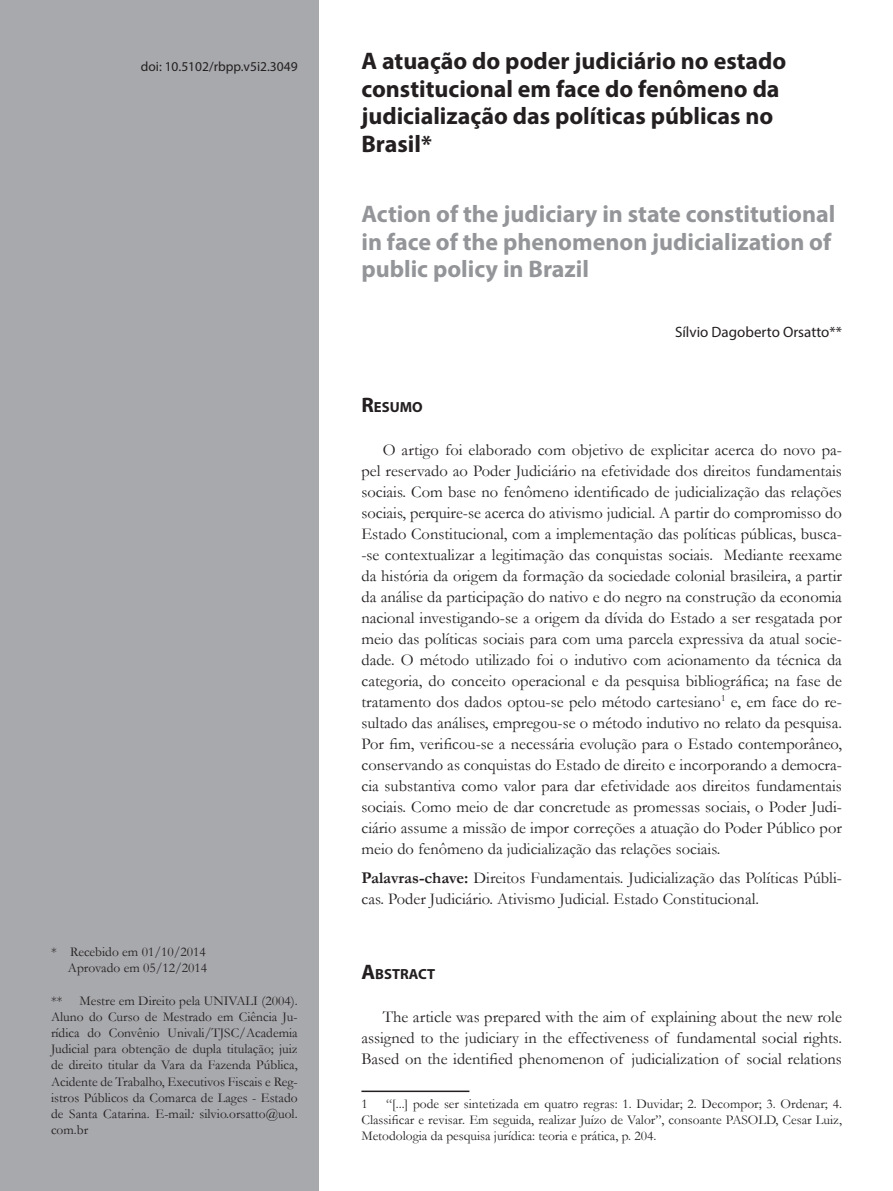
<style>
.page{position:relative;width:893px;height:1191px;background:#fff}
.page>*{position:absolute;margin:0;border:0;box-sizing:border-box;transform-origin:0 0}
.Tit{font:700 24px/27.6px "Myriad Pro";color:#231f20}
.Tit2{font:700 24px/27.6px "Myriad Pro";color:#939598}
.texto{font:16.5px/21px "Garamond";color:#231f20;text-align:justify}
.text_sem_recuo{font:16.5px/21px "Garamond";color:#231f20}
.Myriad_10{font:15px "Myriad Pro";color:#231f20}
.Subt{font:700 14.7px "Myriad Pro";color:#231f20}
.rodape{font:13.5px/16.2px "Garamond";color:#231f20;text-align:justify}
.Doi{font:13.5px "Myriad Pro";color:#231f20}
.s1{font-style:italic}
.s2{font-size:21px}
.s3{font-weight:700}
</style>
<div class="page">
<div style="left:0;top:0;width:319px;height:1191px;background:#a8a9ad"></div>
<hr style="left:361px;top:1090px;width:108px;height:2px;background:#231f20">
<p class="Doi" style="left:141px;top:58px;width:158px">doi: 10.5102/rbpp.v5i2.3049</p>
<p class="Tit" style="left:361px;top:46px;width:426px">A atuação do poder judiciário no estado constitucional em face do fenômeno da judicialização das políticas públicas no<br>Brasil*</p>
<p class="Tit2" style="left:361px;top:199px;width:475px">Action of the judiciary in state constitutional in face of the phenomenon judicialization of public policy in Brazil</p>
<p class="Myriad_10" style="left:675px;top:323px;width:168px">Sílvio Dagoberto Orsatto**</p>
<p class="rodape" style="left:51px;top:943px;width:156px">* Recebido em 01/10/2014</p>
<p class="rodape" style="left:68px;top:959px;width:141px">Aprovado em 05/12/2014</p>
<p class="rodape" style="left:51px;top:992px;width:13px">**</p>
<p class="rodape" style="left:51px;top:992px;width:248px;text-indent:28px">Mestre em Direito pela UNIVALI (2004).<br>Aluno do Curso de Mestrado em Ciência Ju&shy;rídica do Convênio Univali/TJSC/Academia Judicial para obtenção de dupla titulação; juiz de direito titular da Vara da Fazenda Pública, Acidente de Trabalho, Executivos Fiscais e Reg&shy;istros Públicos da Comarca de Lages - Estado de Santa Catarina. E-mail<span class="s1">:</span> silvio.orsatto@uol. com.br</p>
<p class="Subt" style="left:361px;top:398px;width:63px"><span class="s2">R</span>ESUMO</p>
<p class="texto" style="left:361px;top:438px;width:482px;text-indent:21px">O artigo foi elaborado com objetivo de explicitar acerca do novo pa&shy;pel reservado ao Poder Judiciário na efetividade dos direitos fundamentais sociais. Com base no fenômeno identificado de judicialização das relações sociais, perquire-se acerca do ativismo judicial. A partir do compromisso do Estado Constitucional, com a implementação das políticas públicas, busca--se contextualizar a legitimação das conquistas sociais. Mediante reexame da história da origem da formação da sociedade colonial brasileira, a partir da análise da participação do nativo e do negro na construção da economia nacional investigando-se a origem da dívida do Estado a ser resgatada por meio das políticas sociais para com uma parcela expressiva da atual socie&shy;dade. O método utilizado foi o indutivo com acionamento da técnica da categoria, do conceito operacional e da pesquisa bibliográfica; na fase de tratamento dos dados optou-se pelo método cartesiano<sup>1</sup> e, em face do re&shy;sultado das análises, empregou-se o método indutivo no relato da pesquisa.<br>Por fim, verificou-se a necessária evolução para o Estado contemporâneo, conservando as conquistas do Estado de direito e incorporando a democra&shy;cia substantiva como valor para dar efetividade aos direitos fundamentais sociais. Como meio de dar concretude as promessas sociais, o Poder Judi&shy;ciário assume a missão de impor correções a atuação do Poder Público por meio do fenômeno da judicialização das relações sociais.</p>
<p class="text_sem_recuo" style="left:361px;top:867px;width:482px"><span class="s3">Palavras-chave:</span> Direitos Fundamentais. Judicialização das Políticas Públi&shy;cas. Poder Judiciário. Ativismo Judicial. Estado Constitucional.</p>
<p class="Subt" style="left:361px;top:964px;width:75px"><span class="s2">A</span>BSTRACT</p>
<p class="texto" style="left:361px;top:1005px;width:482px;text-indent:21px">The article was prepared with the aim of explaining about the new role assigned to the judiciary in the effectiveness of fundamental social rights.<br>Based on the identified phenomenon of judicialization of social relations</p>
<p class="rodape" style="left:361px;top:1094px;width:8px">1</p>
<p class="rodape" style="left:361px;top:1094px;width:482px;text-indent:25px">“[...] pode ser sintetizada em quatro regras: 1. Duvidar; 2. Decompor; 3. Ordenar; 4.<br>Classificar e revisar. Em seguida, realizar Juízo de Valor”, consoante PASOLD, Cesar Luiz, Metodologia da pesquisa jurídica: teoria e prática, p. 204.</p>
</div>
